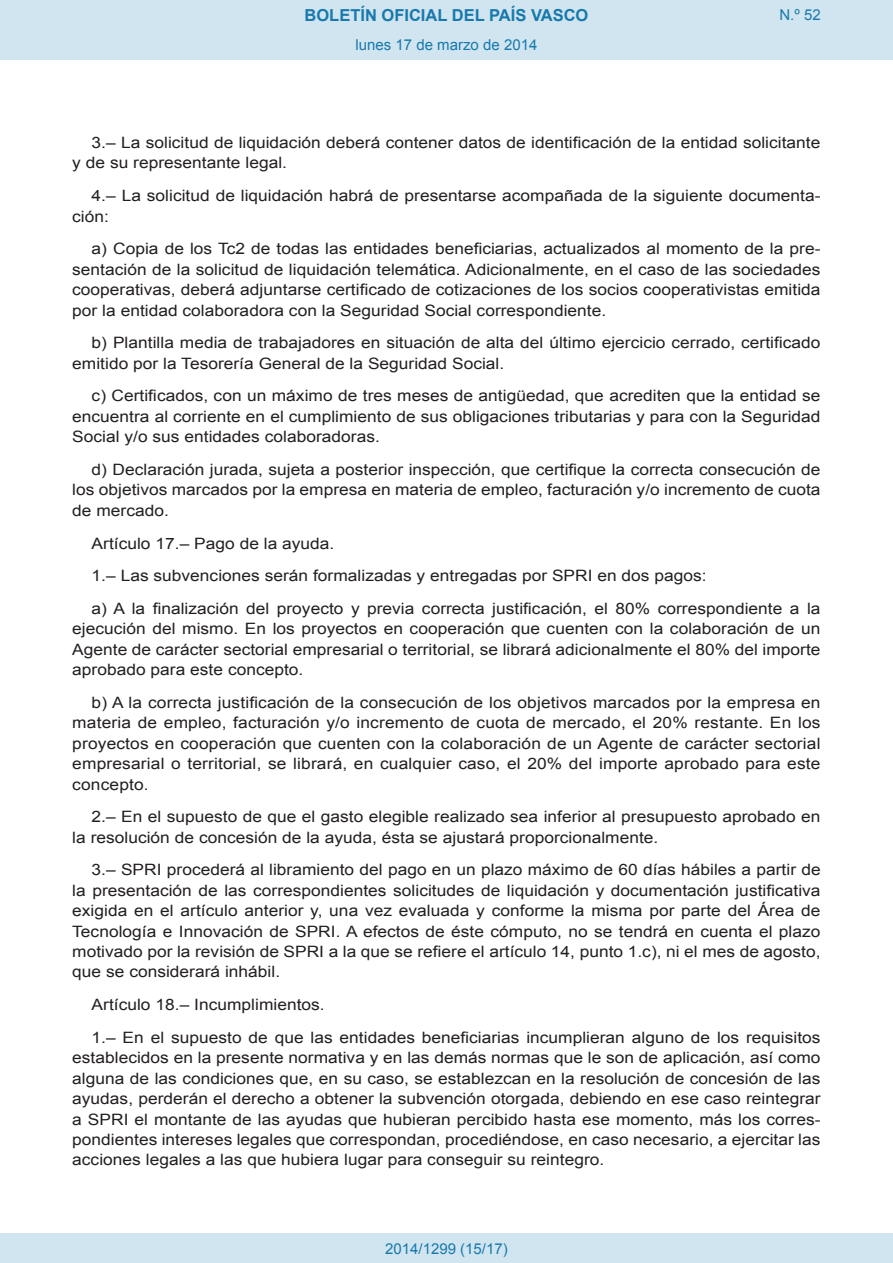
<style>
.page{position:relative;width:893px;height:1263px;background:#fff}
.page>*{position:absolute;margin:0;border:0;box-sizing:border-box;transform-origin:0 0}
.t1{font:700 16.5px "Arial";color:#1879ad}
.BOPVDetalle{font:15.6px/20.4px "Arial";color:#231f20;text-align:justify;scale:1.11 1}
.Paginacion_Centro{font:15px "Arial";color:#1879ad}
</style>
<div class="page">
<div style="left:0;top:0;width:893px;height:60px;background:#d0e5f0"></div>
<div style="left:0;top:1233px;width:893px;height:30px;background:#d0e5f0"></div>
<p class="t1" style="left:305px;top:4px;width:285px">BOLETÍN OFICIAL DEL PAÍS VASCO</p>
<p class="Paginacion_Centro" style="left:356px;top:35px;width:183px">lunes 17 de marzo de 2014</p>
<p class="Paginacion_Centro" style="left:779px;top:5px;width:43px">N.º 52</p>
<p class="BOPVDetalle" style="left:72px;top:133px;width:675px;text-indent:19px">3.– La solicitud de liquidación deberá contener datos de identificación de la entidad solicitante y de su representante legal.</p>
<p class="BOPVDetalle" style="left:72px;top:186px;width:676px;text-indent:19px">4.– La solicitud de liquidación habrá de presentarse acompañada de la siguiente documenta&shy;ción:</p>
<p class="BOPVDetalle" style="left:72px;top:239px;width:676px;text-indent:19px">a) Copia de los Tc2 de todas las entidades beneficiarias, actualizados al momento de la pre&shy;sentación de la solicitud de liquidación telemática. Adicionalmente, en el caso de las sociedades cooperativas, deberá adjuntarse certificado de cotizaciones de los socios cooperativistas emitida por la entidad colaboradora con la Seguridad Social correspondiente.</p>
<p class="BOPVDetalle" style="left:72px;top:333px;width:676px;text-indent:19px">b) Plantilla media de trabajadores en situación de alta del último ejercicio cerrado, certificado emitido por la Tesorería General de la Seguridad Social.</p>
<p class="BOPVDetalle" style="left:72px;top:386px;width:676px;text-indent:19px">c) Certificados, con un máximo de tres meses de antigüedad, que acrediten que la entidad se encuentra al corriente en el cumplimiento de sus obligaciones tributarias y para con la Seguridad Social y/o sus entidades colaboradoras.</p>
<p class="BOPVDetalle" style="left:72px;top:459px;width:676px;text-indent:19px">d) Declaración jurada, sujeta a posterior inspección, que certifique la correcta consecución de los objetivos marcados por la empresa en materia de empleo, facturación y/o incremento de cuota de mercado.</p>
<p class="BOPVDetalle" style="left:92px;top:533px;width:220px">Artículo 17.– Pago de la ayuda.</p>
<p class="BOPVDetalle" style="left:92px;top:566px;width:556px">1.– Las subvenciones serán formalizadas y entregadas por SPRI en dos pagos:</p>
<p class="BOPVDetalle" style="left:72px;top:598px;width:676px;text-indent:19px">a) A la finalización del proyecto y previa correcta justificación, el 80% correspondiente a la ejecución del mismo. En los proyectos en cooperación que cuenten con la colaboración de un Agente de carácter sectorial empresarial o territorial, se librará adicionalmente el 80% del importe aprobado para este concepto.</p>
<p class="BOPVDetalle" style="left:72px;top:692px;width:676px;text-indent:19px">b) A la correcta justificación de la consecución de los objetivos marcados por la empresa en materia de empleo, facturación y/o incremento de cuota de mercado, el 20% restante. En los proyectos en cooperación que cuenten con la colaboración de un Agente de carácter sectorial empresarial o territorial, se librará, en cualquier caso, el 20% del importe aprobado para este concepto.</p>
<p class="BOPVDetalle" style="left:72px;top:807px;width:676px;text-indent:19px">2.– En el supuesto de que el gasto elegible realizado sea inferior al presupuesto aprobado en la resolución de concesión de la ayuda, ésta se ajustará proporcionalmente.</p>
<p class="BOPVDetalle" style="left:72px;top:860px;width:676px;text-indent:19px">3.– SPRI procederá al libramiento del pago en un plazo máximo de 60 días hábiles a partir de la presentación de las correspondientes solicitudes de liquidación y documentación justificativa exigida en el artículo anterior y, una vez evaluada y conforme la misma por parte del Área de Tecnología e Innovación de SPRI. A efectos de éste cómputo, no se tendrá en cuenta el plazo motivado por la revisión de SPRI a la que se refiere el artículo 14, punto 1.c), ni el mes de agosto, que se considerará inhábil.</p>
<p class="BOPVDetalle" style="left:92px;top:995px;width:211px">Artículo 18.– Incumplimientos.</p>
<p class="BOPVDetalle" style="left:72px;top:1027px;width:676px;text-indent:19px">1.– En el supuesto de que las entidades beneficiarias incumplieran alguno de los requisitos establecidos en la presente normativa y en las demás normas que le son de aplicación, así como alguna de las condiciones que, en su caso, se establezcan en la resolución de concesión de las ayudas, perderán el derecho a obtener la subvención otorgada, debiendo en ese caso reintegrar a SPRI el montante de las ayudas que hubieran percibido hasta ese momento, más los corres&shy;pondientes intereses legales que correspondan, procediéndose, en caso necesario, a ejercitar las acciones legales a las que hubiera lugar para conseguir su reintegro.</p>
<p class="Paginacion_Centro" style="left:385px;top:1238px;width:124px">2014/1299 (15/17)</p>
</div>
